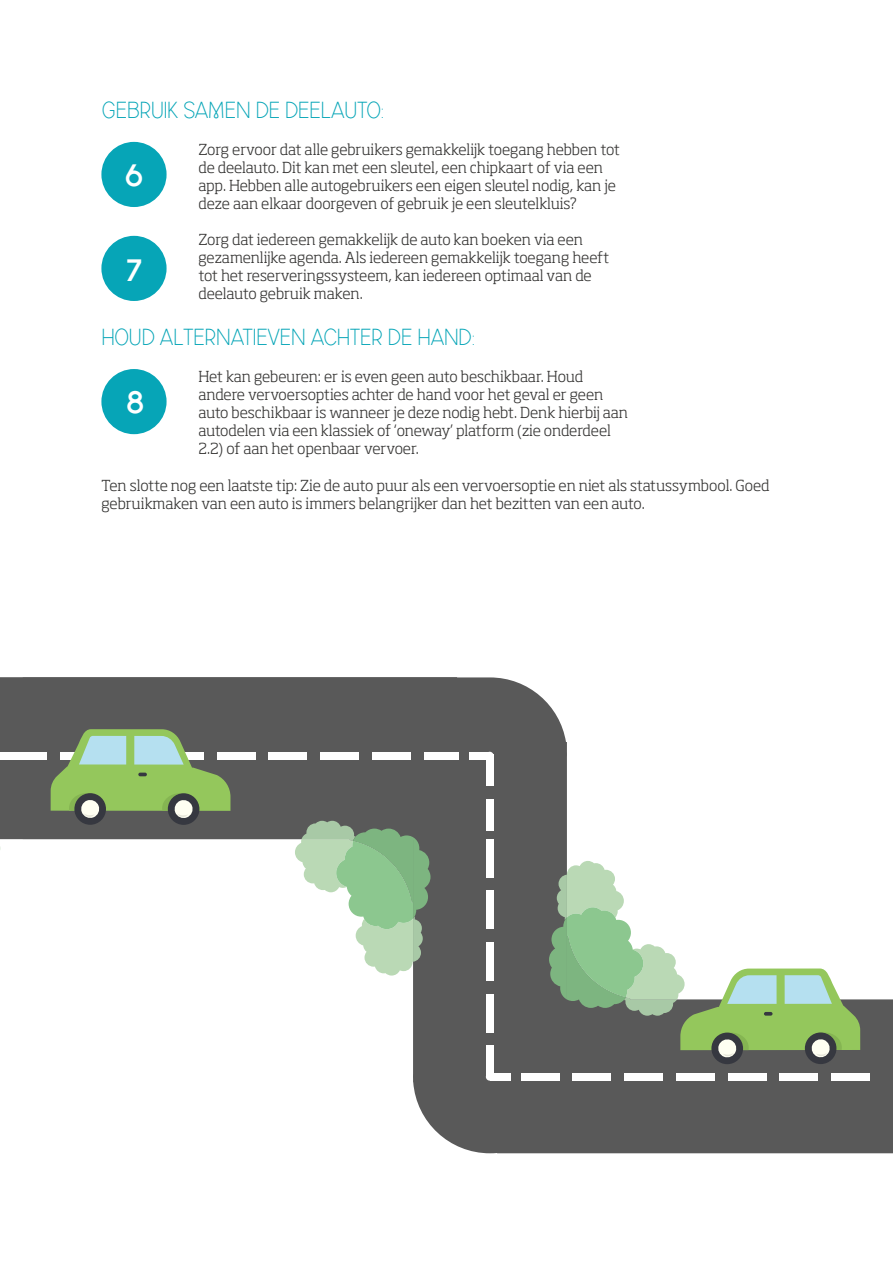
<style>
.page{position:relative;width:893px;height:1263px;background:#fff}
.page>*{position:absolute;margin:0;border:0;box-sizing:border-box;transform-origin:0 0}
.t1{font:30px "N&M Utrecht Bold";color:#fff}
.t2{font:22.5px "NM Utrecht";color:#06a5b7}
.t3{font:300 15px/18px "Soho Std";letter-spacing:-.005em;color:#343332}
</style>
<div class="page">
<div style="left:101px;top:369px;width:66px;height:65px;background:#06a5b7;border-radius:50%"></div>
<div style="left:0;top:677px;width:23px;height:163px;background:#595959"></div>
<div style="left:0;top:752px;width:32px;height:7px;background:#fff"></div>
<svg style="left:23px;top:677px;width:870px;height:476px"></svg>
<div style="left:521px;top:1073px;width:39px;height:8px;background:#fff"></div>
<div style="left:486px;top:994px;width:8px;height:39px;background:#fff"></div>
<div style="left:486px;top:942px;width:8px;height:39px;background:#fff"></div>
<div style="left:486px;top:890px;width:8px;height:39px;background:#fff"></div>
<div style="left:486px;top:839px;width:8px;height:38px;background:#fff"></div>
<div style="left:486px;top:800px;width:8px;height:31px;background:#fff"></div>
<div style="left:572px;top:1073px;width:39px;height:8px;background:#fff"></div>
<div style="left:624px;top:1073px;width:39px;height:8px;background:#fff"></div>
<div style="left:676px;top:1073px;width:39px;height:8px;background:#fff"></div>
<div style="left:728px;top:1073px;width:39px;height:8px;background:#fff"></div>
<div style="left:779px;top:1073px;width:39px;height:8px;background:#fff"></div>
<div style="left:831px;top:1073px;width:39px;height:8px;background:#fff"></div>
<div style="left:486px;top:1046px;width:8px;height:31px;background:#fff"></div>
<div style="left:490px;top:1073px;width:20px;height:8px;background:#fff"></div>
<div style="left:486px;top:1073px;width:8px;height:8px;background:#fff;border-radius:4px"></div>
<svg style="left:295px;top:821px;width:135px;height:154px"></svg>
<div style="left:7px;top:752px;width:40px;height:7px;background:#fff"></div>
<div style="left:217px;top:752px;width:39px;height:7px;background:#fff"></div>
<div style="left:269px;top:752px;width:38px;height:7px;background:#fff"></div>
<div style="left:320px;top:752px;width:39px;height:7px;background:#fff"></div>
<div style="left:372px;top:752px;width:39px;height:7px;background:#fff"></div>
<div style="left:424px;top:752px;width:35px;height:7px;background:#fff"></div>
<div style="left:486px;top:754px;width:8px;height:31px;background:#fff"></div>
<div style="left:469px;top:752px;width:21px;height:7px;background:#fff"></div>
<div style="left:486px;top:752px;width:8px;height:7px;background:#fff;border-radius:4px"></div>
<div style="left:101px;top:142px;width:66px;height:65px;background:#06a5b7;border-radius:50%"></div>
<div style="left:101px;top:236px;width:66px;height:65px;background:#06a5b7;border-radius:50%"></div>
<div style="left:711px;top:1032px;width:32px;height:32px;background:#363840;border-radius:50%"></div>
<div style="left:805px;top:1032px;width:31px;height:32px;background:#363840;border-radius:50%"></div>
<svg style="left:549px;top:861px;width:311px;height:197px"></svg>
<div style="left:168px;top:793px;width:31px;height:32px;background:#363840;border-radius:50%"></div>
<div style="left:74px;top:793px;width:32px;height:32px;background:#363840;border-radius:50%"></div>
<svg style="left:51px;top:729px;width:179px;height:90px;background:#8aab77"></svg>
<p class="t2" style="left:101px;top:101px;width:284px">GEBRUIK SAMEN DE DEELAUTO:</p>
<p class="t1" style="left:124px;top:163px;width:21px">6</p>
<p class="t1" style="left:126px;top:258px;width:17px">7</p>
<p class="t3" style="left:198px;top:141px;width:423px">Zorg ervoor dat alle gebruikers gemakkelijk toegang hebben tot de deelauto. Dit kan met een sleutel, een chipkaart of via een app. Hebben alle autogebruikers een eigen sleutel nodig, kan je deze aan elkaar doorgeven of gebruik je een sleutelkluis?</p>
<p class="t3" style="left:198px;top:231px;width:412px">Zorg dat iedereen gemakkelijk de auto kan boeken via een gezamenlijke agenda. Als iedereen gemakkelijk toegang heeft tot het reserveringssysteem, kan iedereen optimaal van de deelauto gebruik maken.</p>
<p class="t2" style="left:101px;top:328px;width:375px">HOUD ALTERNATIEVEN ACHTER DE HAND:</p>
<p class="t1" style="left:126px;top:390px;width:19px">8</p>
<p class="t3" style="left:198px;top:368px;width:431px">Het kan gebeuren: er is even geen auto beschikbaar. Houd andere vervoersopties achter de hand voor het geval er geen auto beschikbaar is wanneer je deze nodig hebt. Denk hierbij aan autodelen via een klassiek of ‘oneway’ platform (zie onderdeel 2.2) of aan het openbaar vervoer.</p>
<p class="t3" style="left:101px;top:477px;width:670px">Ten slotte nog een laatste tip: Zie de auto puur als een vervoersoptie en niet als statussymbool. Goed gebruikmaken van een auto is immers belangrijker dan het bezitten van een auto.</p>
</div>
